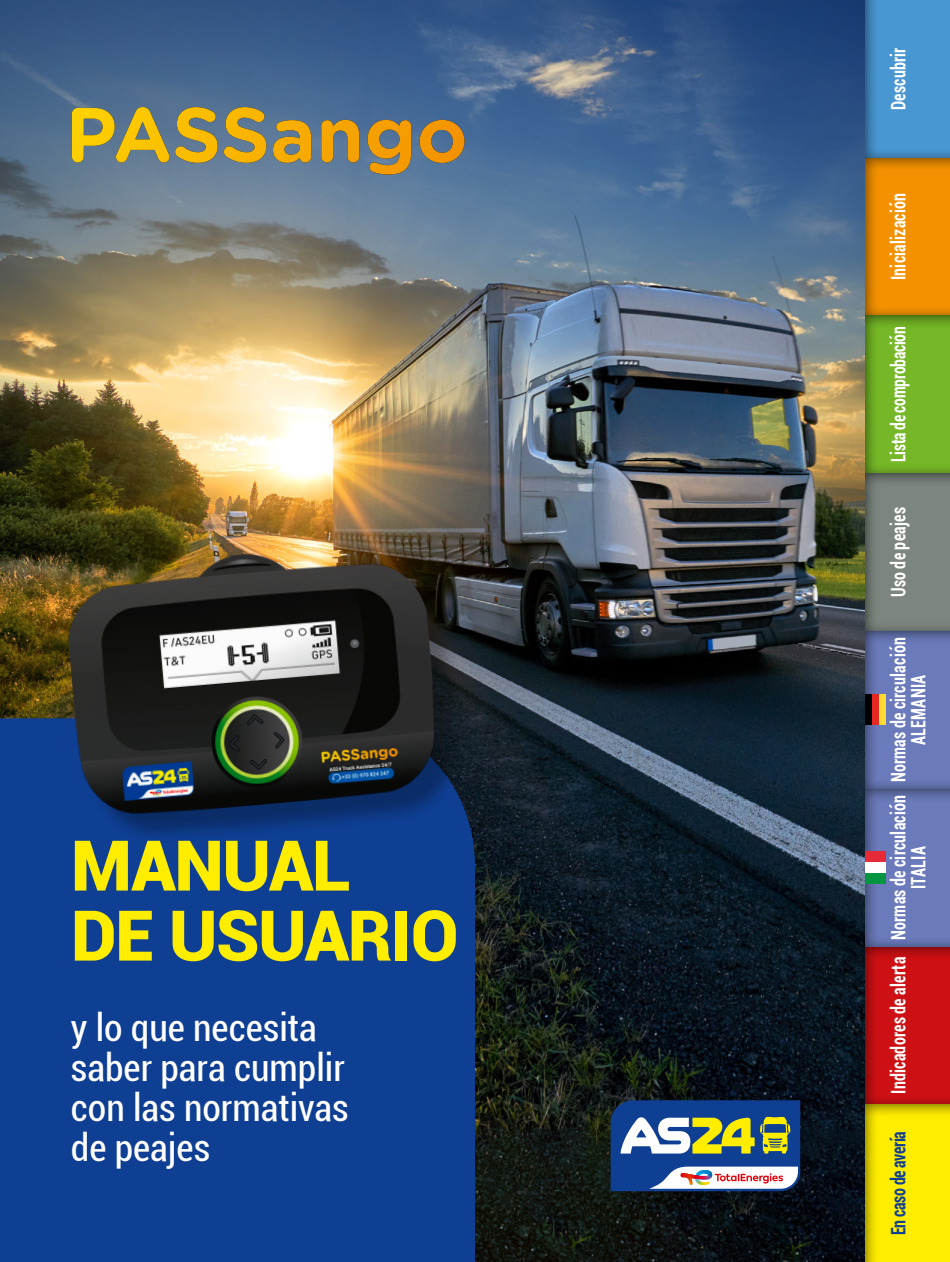
<style>
.page{position:relative;width:950px;height:1262px;background:#fff}
.page>*{position:absolute;margin:0;border:0;box-sizing:border-box;transform-origin:0 0}
.t1{font:900 70px "Roboto";letter-spacing:-.02em;color:#ffed00}
.t2{font:condensed 37.5px "Roboto";color:#fff}
.t3{font:700 condensed 20px "Roboto";letter-spacing:.015em;color:#fff;scale:.8 1}
.t4{font:700 condensed 20px "Roboto";letter-spacing:-.01em;color:#fff;scale:.78 1}
.t5{font:700 condensed 20px "Roboto";letter-spacing:-.02em;color:#0f3f93;scale:.8 1}
</style>
<div class="page">
<img style="left:0;top:0;width:842px;height:1261px">
<div style="left:0;top:718px;width:475px;height:543px;background:#0f3f93"></div>
<svg style="left:72px;top:107px;width:97px;height:55px;background:#ac9e45"></svg>
<svg style="left:175px;top:107px;width:43px;height:56px;background:#b49c3d"></svg>
<svg style="left:224px;top:107px;width:42px;height:56px;background:#b6993c"></svg>
<svg style="left:273px;top:120px;width:38px;height:43px;background:#c3992e"></svg>
<svg style="left:321px;top:120px;width:38px;height:42px;background:#be9231"></svg>
<svg style="left:367px;top:120px;width:44px;height:55px;background:#bb8d34"></svg>
<svg style="left:419px;top:120px;width:45px;height:43px;background:#ac833d"></svg>
<div style="left:73px;top:558px;width:392px;height:286px;background:#000;opacity:.3"></div>
<img style="left:62px;top:539px;width:380px;height:281px">
<svg style="left:610px;top:1100px;width:190px;height:91px"></svg>
<div style="left:842px;top:0;width:108px;height:158px;background:#000;opacity:.6"></div>
<div style="left:842px;top:138px;width:108px;height:178px;background:#000;opacity:.6"></div>
<div style="left:842px;top:296px;width:108px;height:178px;background:#000;opacity:.6"></div>
<div style="left:842px;top:927px;width:108px;height:177px;background:#000;opacity:.6"></div>
<div style="left:842px;top:612px;width:108px;height:177px;background:#000;opacity:.6"></div>
<div style="left:842px;top:769px;width:108px;height:178px;background:#000;opacity:.6"></div>
<div style="left:842px;top:454px;width:108px;height:177px;background:#000;opacity:.6"></div>
<div style="left:842px;top:1085px;width:108px;height:176px;background:#000;opacity:.6"></div>
<div style="left:865px;top:873px;width:20px;height:10px;background:#00953e"></div>
<div style="left:865px;top:862px;width:20px;height:11px;background:#fff"></div>
<div style="left:865px;top:851px;width:20px;height:11px;background:#e62a37"></div>
<div style="left:865px;top:694px;width:7px;height:31px;background:#000"></div>
<div style="left:872px;top:694px;width:7px;height:31px;background:#e62822"></div>
<div style="left:879px;top:694px;width:6px;height:31px;background:#fedc34"></div>
<p class="t1" style="left:71px;top:816px;width:282px">MANUAL</p>
<p class="t1" style="left:71px;top:886px;width:389px">DE USUARIO</p>
<p class="t2" style="left:71px;top:1001px;width:247px">y lo que necesita</p>
<p class="t2" style="left:71px;top:1041px;width:275px">saber para cumplir</p>
<p class="t2" style="left:71px;top:1081px;width:279px">con las normativas</p>
<p class="t2" style="left:71px;top:1121px;width:141px">de peajes</p>
<p class="t3" style="left:884px;top:110px;width:80px;rotate:-90deg">Descubrir</p>
<p class="t3" style="left:884px;top:280px;width:110px;rotate:-90deg">Inicialización</p>
<p class="t4" style="left:884px;top:462px;width:176px;rotate:-90deg">Lista de comprobación</p>
<p class="t3" style="left:884px;top:597px;width:114px;rotate:-90deg">Uso de peajes</p>
<p class="t3" style="left:884px;top:782px;width:183px;rotate:-90deg">Normas de circulación</p>
<p class="t3" style="left:904px;top:745px;width:90px;rotate:-90deg">ALEMANIA</p>
<p class="t3" style="left:884px;top:940px;width:183px;rotate:-90deg">Normas de circulación</p>
<p class="t3" style="left:904px;top:889px;width:55px;rotate:-90deg">ITALIA</p>
<p class="t3" style="left:884px;top:1093px;width:172px;rotate:-90deg">Indicadores de alerta</p>
<p class="t5" style="left:884px;top:1235px;width:132px;rotate:-90deg">En caso de avería</p>
</div>
